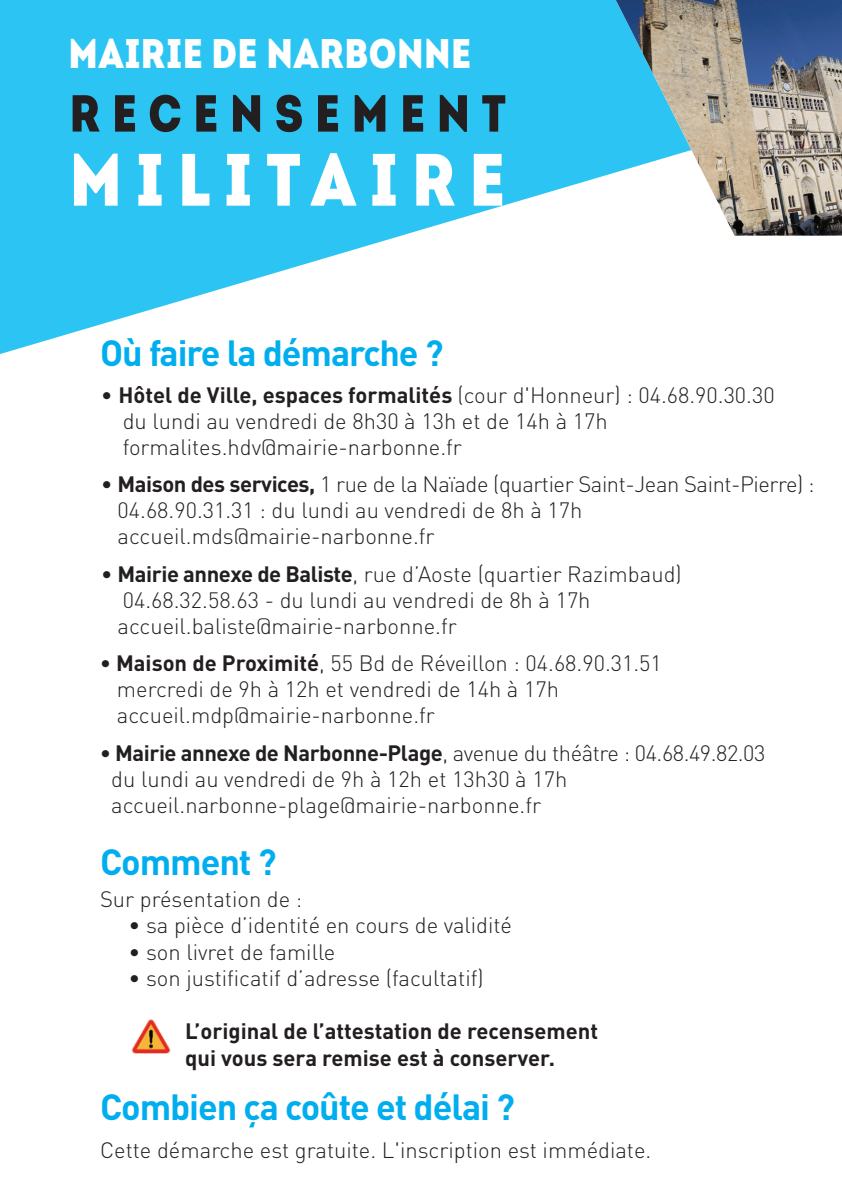
<style>
.page{position:relative;width:842px;height:1191px;background:#fff}
.page>*{position:absolute;margin:0;border:0;box-sizing:border-box;transform-origin:0 0}
.t1{font:74px "Intro Cond Black Free";letter-spacing:.18em;color:#fff}
.t2{font:52px "Intro Cond Black Free";letter-spacing:.22em;color:#231f20}
.t3{font:41.4px "Intro Cond Black Free";letter-spacing:.01em;color:#fff}
.t4{font:700 36px "DIN";letter-spacing:-.03em;color:#00aeef}
.t5{font:300 22px/26px "DIN Pro";color:#231f20}
.t6{font:700 22px/26.4px "DIN Pro";color:#231f20}
.s1{font-weight:700}
</style>
<div class="page">
<svg style="left:0;top:0;width:616px;height:354px;fill:#2bc4f3"></svg>
<img style="left:616px;top:0;width:226px;height:236px">
<img style="left:131px;top:1019px;width:40px;height:34px">
<h3 class="t3" style="left:69px;top:25px;width:404px">MAIRIE DE NARBONNE</h3>
<h2 class="t2" style="left:69px;top:78px;width:438px">RECENSEMENT</h2>
<h1 class="t1" style="left:69px;top:129px;width:437px">MILITAIRE</h1>
<h3 class="t4" style="left:100px;top:329px;width:345px">Où faire la démarche ?</h3>
<p class="t5" style="left:123px;top:381px;width:653px;text-indent:-22px">• <span class="s1">Hôtel de Ville, espaces formalités</span> (cour d'Honneur) : 04.68.90.30.30 du lundi au vendredi de 8h30 à 13h et de 14h à 17h formalites.hdv@mairie-narbonne.fr</p>
<p class="t5" style="left:118px;top:470px;width:698px;text-indent:-17px">• <span class="s1">Maison des services,</span> 1 rue de la Naïade (quartier Saint-Jean Saint-Pierre) :<br>04.68.90.31.31 : du lundi au vendredi de 8h à 17h accueil.mds@mairie-narbonne.fr</p>
<p class="t5" style="left:118px;top:560px;width:566px;text-indent:-17px">• <span class="s1">Mairie annexe de Baliste</span>, rue d’Aoste (quartier Razimbaud)<br>04.68.32.58.63 - du lundi au vendredi de 8h à 17h accueil.baliste@mairie-narbonne.fr</p>
<p class="t5" style="left:117px;top:649px;width:546px;text-indent:-17px"><span class="s1">• Maison de Proximité</span>, 55 Bd de Réveillon : 04.68.90.31.51 mercredi de 9h à 12h et vendredi de 14h à 17h accueil.mdp@mairie-narbonne.fr</p>
<p class="t5" style="left:111px;top:738px;width:656px;text-indent:-11px"><span class="s1">• Mairie annexe de Narbonne-Plage</span>, avenue du théâtre : 04.68.49.82.03 du lundi au vendredi de 9h à 12h et 13h30 à 17h accueil.narbonne-plage@mairie-narbonne.fr</p>
<h3 class="t4" style="left:100px;top:838px;width:178px">Comment ?</h3>
<p class="t5" style="left:100px;top:885px;width:204px">Sur présentation de :</p>
<p class="t5" style="left:128px;top:911px;width:385px">• sa pièce d’identité en cours de validité</p>
<p class="t5" style="left:128px;top:938px;width:208px">• son livret de famille</p>
<p class="t5" style="left:128px;top:964px;width:357px">• son justificatif d’adresse (facultatif)</p>
<p class="t6" style="left:185px;top:1017px;width:414px">L’original de l’attestation de recensement qui vous sera remise est à conserver.</p>
<h3 class="t4" style="left:100px;top:1083px;width:416px">Combien ça coûte et délai ?</h3>
<p class="t5" style="left:100px;top:1136px;width:553px">Cette démarche est gratuite. L'inscription est immédiate.</p>
</div>
